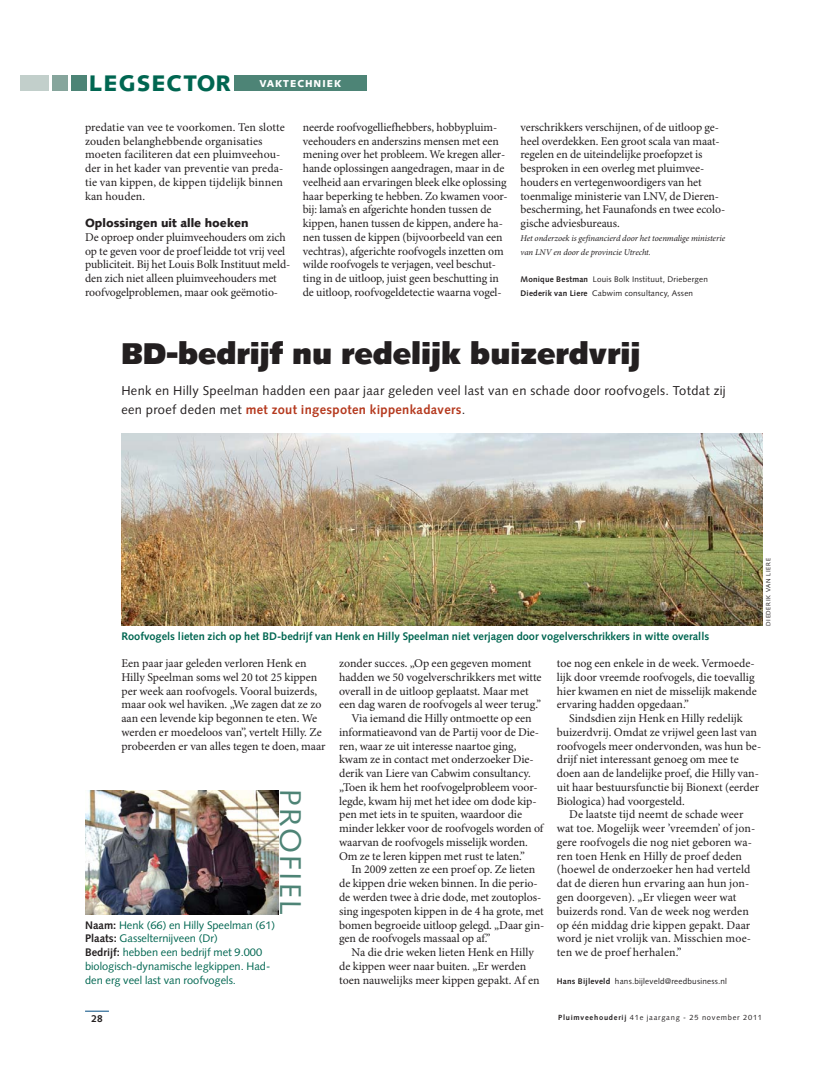
<style>
.page{position:relative;width:833px;height:1081px;background:#fff}
.page>*{position:absolute;margin:0;border:0;box-sizing:border-box;transform-origin:0 0}
.t1{font:900 30px "Syntax LT Std";color:#231f20}
.t2{font:30px "Syntax LT Std";letter-spacing:.07em;color:#4e8476}
.t3{font:900 22.5px "Syntax LT Std";letter-spacing:.035em;color:#006651}
.t4{font:12.88px/18.8px "Syntax LT Std";letter-spacing:.025em;color:#231f20}
.t5{font:11.88px/13.8px "Minion Pro";letter-spacing:-.005em;color:#231f20}
.t6{font:11px/13.8px "Syntax LT Std";color:#006651}
.t7{font:700 11px "Syntax LT Std";color:#006651}
.t8{font:900 10px "Syntax LT Std";letter-spacing:.1em;color:#fff}
.t9{font:700 10px "Syntax LT Std";color:#231f20}
.t10{font:italic 8.75px/13.8px "Minion Pro";letter-spacing:-.005em;color:#231f20}
.t11{font:8.12px/13.8px "Syntax LT Std";letter-spacing:.025em;color:#231f20}
.t12{font:7.5px "Syntax LT Std";letter-spacing:.1em;color:#231f20}
.t13{font:6.25px "Syntax LT Std";letter-spacing:.1em;color:#231f20}
.s1{font-family:"Syntax LT Std";font-weight:900}
.s2{font-weight:700}
.s3{font-weight:700;color:#b5391e}
.s4{font-weight:700;color:#231f20}
</style>
<div class="page">
<svg style="left:85px;top:1011px;width:24px;height:1px"></svg>
<div style="left:234px;top:76px;width:132px;height:15px;background:#4d8476"></div>
<div style="left:71px;top:76px;width:16px;height:15px;background:#4d8476"></div>
<div style="left:52px;top:76px;width:16px;height:15px;background:#86a59c"></div>
<div style="left:20px;top:76px;width:29px;height:15px;background:#c2cfcb"></div>
<img style="left:121px;top:433px;width:641px;height:193px">
<img style="left:85px;top:791px;width:194px;height:124px">
<p class="t3" style="left:89px;top:70px;width:143px">LEGSECTOR</p>
<p class="t8" style="left:259px;top:77px;width:83px">VAKTECHNIEK</p>
<p class="t5" style="left:85px;top:121px;width:201px">predatie van vee te voorkomen. Ten slotte zouden belanghebbende organisaties moeten faciliteren dat een pluimveehou&shy;der in het kader van preventie van preda&shy;tie van kippen, de kippen tijdelijk binnen kan houden.</p>
<p class="t5" style="left:85px;top:217px;width:207px"><span class="s1">Oplossingen uit alle hoeken<br></span>De oproep onder pluimveehouders om zich op te geven voor de proef leidde tot vrij veel publiciteit. Bij het Louis Bolk Instituut meld&shy;den zich niet alleen pluimveehouders met roofvogelproblemen, maar ook geëmotio-</p>
<p class="t5" style="left:303px;top:121px;width:206px">neerde roofvogelliefhebbers, hobbypluim&shy;veehouders en anderszins mensen met een mening over het probleem. We kregen aller&shy;hande oplossingen aangedragen, maar in de veelheid aan ervaringen bleek elke oplossing haar beperking te hebben. Zo kwamen voor&shy;bij: lama’s en afgerichte honden tussen de kippen, hanen tussen de kippen, andere ha&shy;nen tussen de kippen (bijvoorbeeld van een vechtras), afgerichte roofvogels inzetten om wilde roofvogels te verjagen, veel beschut&shy;ting in de uitloop, juist geen beschutting in de uitloop, roof vogeldetectie waarna vogel-</p>
<p class="t5" style="left:520px;top:121px;width:206px">verschrikkers verschijnen, of de uitloop ge&shy;heel overdekken. Een groot scala van maat&shy;regelen en de uiteindelijke proefopzet is besproken in een overleg met pluimvee&shy;houders en vertegenwoordigers van het toenmalige ministerie van LNV, de Dieren&shy;bescherming, het Faunafonds en twee ecolo&shy;gische adviesbureaus.</p>
<p class="t10" style="left:520px;top:232px;width:206px">Het onderzoek is gefinancierd door het toenmalige ministerie van LNV en door de provincie Utrecht.</p>
<p class="t11" style="left:520px;top:273px;width:189px"><span class="s2">Monique Bestman</span> Louis Bolk Instituut, Driebergen<br><span class="s2">Diederik van Liere</span> Cabwim consultancy, Assen</p>
<p class="t1" style="left:121px;top:336px;width:520px">BD-bedrijf nu redelijk buizerdvrij</p>
<p class="t4" style="left:121px;top:382px;width:606px">Henk en Hilly Speelman hadden een paar jaar geleden veel last van en schade door roofvogels. Totdat zij een proef deden met <span class="s3">met zout ingespoten kippenkadavers</span>.</p>
<p class="t7" style="left:121px;top:630px;width:589px">Roofvogels lieten zich op het BD-bedrijf van Henk en Hilly Speelman niet verjagen door vogelverschrikkers in witte overalls</p>
<p class="t13" style="left:765px;top:626px;width:69px;rotate:-90deg">DIEDERIK VAN LIERE</p>
<p class="t5" style="left:121px;top:657px;width:206px">Een paar jaar geleden verloren Henk en Hilly Speelman soms wel 20 tot 25 kippen per week aan roofvogels. Vooral buizerds, maar ook wel haviken. „We zagen dat ze zo aan een levende kip begonnen te eten. We werden er moedeloos van’’, vertelt Hilly. Ze probeerden er van alles tegen te doen, maar</p>
<p class="t5" style="left:339px;top:657px;width:194px">zonder succes. „Op een gegeven moment</p>
<p class="t5" style="left:339px;top:671px;width:204px">hadden we 50 vogelverschrikkers met witte</p>
<p class="t5" style="left:339px;top:685px;width:191px">overall in de uitloop geplaatst. Maar met</p>
<p class="t5" style="left:339px;top:699px;width:203px">een dag waren de roofvogels al weer terug.’’</p>
<p class="t5" style="left:351px;top:712px;width:182px">Via iemand die Hilly ontmoette op een</p>
<p class="t5" style="left:339px;top:726px;width:201px">informatieavond van de Partij voor de Die-</p>
<p class="t5" style="left:339px;top:740px;width:179px">ren, waar ze uit interesse naartoe ging,</p>
<p class="t5" style="left:339px;top:754px;width:196px">kwam ze in contact met onderzoeker Die-</p>
<p class="t5" style="left:339px;top:767px;width:193px">derik van Liere van Cabwim consultancy.</p>
<p class="t5" style="left:339px;top:781px;width:200px">„Toen ik hem het roofvogelprobleem voor-</p>
<p class="t5" style="left:339px;top:795px;width:199px">legde, kwam hij met het idee om dode kip-</p>
<p class="t5" style="left:339px;top:809px;width:184px">pen met iets in te spuiten, waardoor die</p>
<p class="t5" style="left:339px;top:822px;width:206px">minder lekker voor de roofvogels worden of</p>
<p class="t5" style="left:339px;top:836px;width:190px">waarvan de roofvogels misselijk worden.</p>
<p class="t5" style="left:339px;top:850px;width:187px">Om ze te leren kippen met rust te laten.”</p>
<p class="t5" style="left:351px;top:864px;width:185px">In 2009 zetten ze een proef op. Ze lieten</p>
<p class="t5" style="left:339px;top:877px;width:200px">de kippen drie weken binnen. In die perio-</p>
<p class="t5" style="left:339px;top:891px;width:204px">de werden twee à drie dode, met zoutoplos-</p>
<p class="t5" style="left:339px;top:905px;width:206px">sing ingespoten kippen in de 4 ha grote, met</p>
<p class="t5" style="left:339px;top:919px;width:207px">bomen begroeide uitloop gelegd. „Daar gin-</p>
<p class="t5" style="left:339px;top:932px;width:153px">gen de roofvogels massaal op af.”</p>
<p class="t5" style="left:351px;top:946px;width:184px">Na die drie weken lieten Henk en Hilly</p>
<p class="t5" style="left:339px;top:960px;width:189px">de kippen weer naar buiten. „Er werden</p>
<p class="t5" style="left:339px;top:974px;width:202px">toen nauwelijks meer kippen gepakt. Af en</p>
<p class="t2" style="left:305px;top:789px;width:127px;rotate:90deg">PROFIEL</p>
<p class="t6" style="left:85px;top:918px;width:192px"><span class="s4">Naam:</span> Henk (66) en Hilly Speelman (61)<br><span class="s4">Plaats:</span> Gasselternijveen (Dr)<br><span class="s4">Bedrijf:</span> hebben een bedrijf met 9.000 biologisch-dynamische legkippen. Had&shy;den erg veel last van roofvogels.</p>
<p class="t9" style="left:91px;top:1013px;width:13px">28</p>
<p class="t5" style="left:557px;top:657px;width:199px">toe nog een enkele in de week. Vermoede-</p>
<p class="t5" style="left:557px;top:671px;width:199px">lijk door vreemde roofvogels, die toevallig</p>
<p class="t5" style="left:557px;top:685px;width:202px">hier kwamen en niet de misselijk makende</p>
<p class="t5" style="left:557px;top:699px;width:134px">ervaring hadden opgedaan.”</p>
<p class="t5" style="left:569px;top:712px;width:175px">Sindsdien zijn Henk en Hilly redelijk</p>
<p class="t5" style="left:557px;top:726px;width:202px">buizerdvrij. Omdat ze vrijwel geen last van</p>
<p class="t5" style="left:557px;top:740px;width:206px">roofvogels meer ondervonden, was hun be-</p>
<p class="t5" style="left:557px;top:754px;width:183px">drijf niet interessant genoeg om mee te</p>
<p class="t5" style="left:557px;top:767px;width:203px">doen aan de landelijke proef, die Hilly van-</p>
<p class="t5" style="left:557px;top:781px;width:204px">uit haar bestuursfunctie bij Bionext (eerder</p>
<p class="t5" style="left:557px;top:795px;width:129px">Biologica) had voorgesteld.</p>
<p class="t5" style="left:569px;top:809px;width:176px">De laatste tijd neemt de schade weer</p>
<p class="t5" style="left:557px;top:822px;width:200px">wat toe. Mogelijk weer ’vreemden’ of jon-</p>
<p class="t5" style="left:557px;top:836px;width:197px">gere roofvogels die nog niet geboren wa-</p>
<p class="t5" style="left:557px;top:850px;width:187px">ren toen Henk en Hilly de proef deden</p>
<p class="t5" style="left:557px;top:864px;width:195px">(hoewel de onderzoeker hen had verteld</p>
<p class="t5" style="left:557px;top:877px;width:194px">dat de dieren hun ervaring aan hun jon-</p>
<p class="t5" style="left:557px;top:891px;width:181px">gen doorgeven). „Er vliegen weer wat</p>
<p class="t5" style="left:557px;top:905px;width:193px">buizerds rond. Van de week nog werden</p>
<p class="t5" style="left:557px;top:919px;width:195px">op één middag drie kippen gepakt. Daar</p>
<p class="t5" style="left:557px;top:932px;width:196px">word je niet vrolijk van. Misschien moe-</p>
<p class="t5" style="left:557px;top:946px;width:126px">ten we de proef herhalen.”</p>
<p class="t11" style="left:557px;top:974px;width:172px"><span class="s2">Hans Bijleveld</span> hans.bijleveld@reedbusiness.nl</p>
<p class="t12" style="left:558px;top:1014px;width:205px"><span class="s2">Pluimveehouderij</span> 41e jaargang - 25 november 2011</p>
</div>
